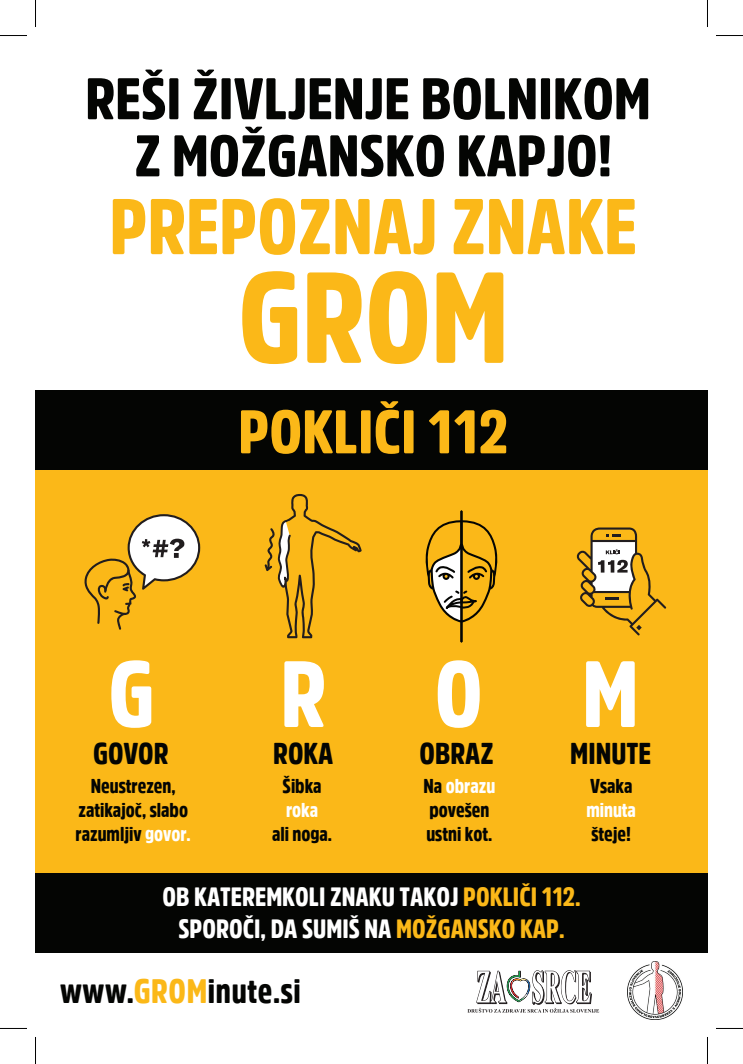
<style>
.page{position:relative;width:743px;height:1064px;background:#fff}
.page>*{position:absolute;margin:0;border:0;box-sizing:border-box;transform-origin:0 0}
.t1{font:900 128px "Amsi Pro Cond";color:#fbb818}
.t2{font:900 78.1px "Amsi Pro Cond";color:#fbb818}
.t3{font:900 60.9px "Amsi Pro Cond";color:#fbb818;scale:1.05 1}
.t4{font:900 58.1px/57px "Amsi Pro Cond";color:#040503;text-align:center;scale:1.05 1}
.t5{font:900 33.8px "Amsi Pro Cond";letter-spacing:.02em;color:#040503}
.t6{font:900 30px "Amsi Pro Cond";color:#040503}
.t7{font:900 26.4px/31.7px "Amsi Pro Cond";color:#fff;text-align:center}
.t8{font:900 20px/24px "Amsi Pro Cond";color:#040503;text-align:center}
.t9{font:900 20px "Amsi Pro Cond";color:#fff}
.s1{color:#fff}
.s2{color:#fbb818}
</style>
<div class="page">
<div style="left:35px;top:469px;width:673px;height:459px;background:#fbb818"></div>
<svg style="left:111px;top:660px;width:40px;height:67px"></svg>
<svg style="left:284px;top:661px;width:40px;height:65px"></svg>
<svg style="left:438px;top:660px;width:42px;height:67px"></svg>
<svg style="left:586px;top:661px;width:49px;height:65px"></svg>
<svg style="left:84px;top:514px;width:116px;height:115px"></svg>
<svg style="left:576px;top:527px;width:90px;height:108px"></svg>
<div style="left:35px;top:390px;width:673px;height:79px;background:#040503"></div>
<div style="left:35px;top:872px;width:673px;height:80px;background:#040503"></div>
<svg style="left:425px;top:510px;width:73px;height:132px"></svg>
<svg style="left:264px;top:494px;width:98px;height:144px"></svg>
<img style="left:628px;top:961px;width:54px;height:57px">
<svg style="left:467px;top:970px;width:132px;height:42px"></svg>
<svg style="left:0;top:35px;width:27px;height:1px"></svg>
<svg style="left:716px;top:35px;width:27px;height:1px"></svg>
<svg style="left:35px;top:0;width:1px;height:27px"></svg>
<svg style="left:35px;top:1037px;width:1px;height:26px"></svg>
<svg style="left:707px;top:0;width:1px;height:27px"></svg>
<svg style="left:707px;top:1037px;width:1px;height:26px"></svg>
<h3 class="t4" style="left:85px;top:69px;width:540px">REŠI ŽIVLJENJE BOLNIKOM<br>Z MOŽGANSKO KAPJO!</h3>
<h2 class="t2" style="left:109px;top:173px;width:529px">PREPOZNAJ ZNAKE</h2>
<h1 class="t1" style="left:238px;top:230px;width:272px">GROM</h1>
<h3 class="t3" style="left:238px;top:390px;width:259px">POKLIČI 112</h3>
<h3 class="t6" style="left:93px;top:732px;width:77px">GOVOR</h3>
<h3 class="t6" style="left:273px;top:732px;width:62px">ROKA</h3>
<h3 class="t6" style="left:419px;top:732px;width:76px">OBRAZ</h3>
<h3 class="t6" style="left:570px;top:732px;width:82px">MINUTE</h3>
<p class="t8" style="left:76px;top:773px;width:117px">Neustrezen, zatikajoč, slabo razumljiv <span class="s1">govor.</span></p>
<p class="t8" style="left:283px;top:773px;width:40px">Šibka</p>
<p class="t9" style="left:286px;top:796px;width:34px">roka</p>
<p class="t8" style="left:272px;top:821px;width:61px">ali noga.</p>
<p class="t8" style="left:423px;top:773px;width:73px;text-align:left">Na <span class="s1">obrazu </span>povešen ustni kot.</p>
<p class="t8" style="left:590px;top:773px;width:44px">Vsaka</p>
<p class="t9" style="left:586px;top:796px;width:51px">minuta</p>
<p class="t8" style="left:591px;top:821px;width:41px">šteje!</p>
<h3 class="t7" style="left:162px;top:879px;width:420px">OB KATEREMKOLI ZNAKU TAKOJ <span class="s2">POKLIČI 112.<br></span>SPOROČI, DA SUMIŠ NA <span class="s2">MOŽGANSKO KAP.</span></h3>
<h3 class="t5" style="left:60px;top:967px;width:242px">www.<span class="s2">GROM</span>inute.si</h3>
</div>
